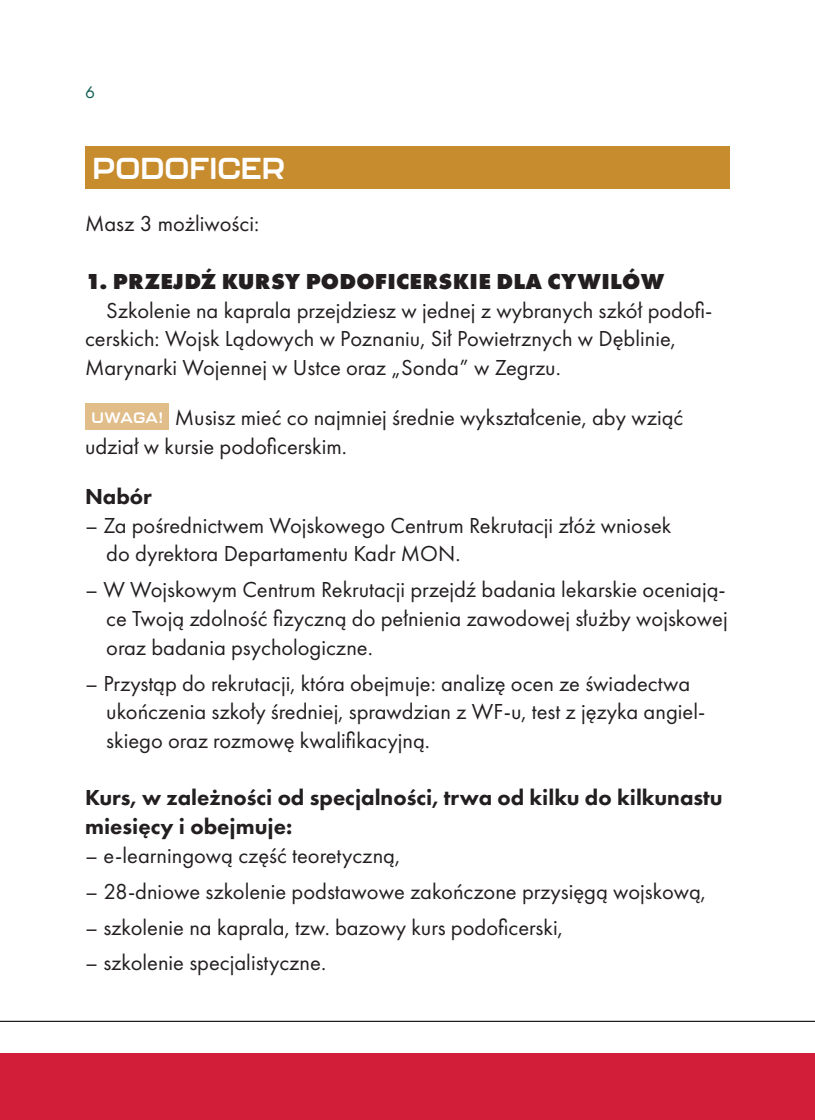
<style>
.page{position:relative;width:815px;height:1120px;background:#fff}
.page>*{position:absolute;margin:0;border:0;box-sizing:border-box;transform-origin:0 0}
.ul_tytuł{font:700 30px "Kallisto";color:#fff}
.ul_wypunktowanie_1{font:22.5px/28.8px "Futura PT";color:#231f20}
.ul_podstawowy{font:22.5px/28.8px "Futura PT";color:#231f20}
.ul_wyroznienie{font:800 22.5px/28.8px "Futura PT";color:#231f20}
.ul_tytuł_3{font:800 22.5px "Futura PT";letter-spacing:.01em;color:#231f20}
.t1{font:17.5px "Futura PT";color:#0e5f55}
.t2{font:700 15px "Kallisto";letter-spacing:.02em;color:#fff}
</style>
<div class="page">
<div style="left:0;top:1053px;width:815px;height:67px;background:#d21e39"></div>
<hr style="left:0;top:1020px;width:815px;height:2px;background:#231f20">
<div style="left:85px;top:146px;width:645px;height:42px;background:#c78c2d"></div>
<div style="left:86px;top:403px;width:83px;height:27px;background:#e1bd89"></div>
<p class="t1" style="left:85px;top:82px;width:11px">6</p>
<p class="ul_tytuł" style="left:93px;top:150px;width:194px">PODOFICER</p>
<p class="ul_podstawowy" style="left:85px;top:209px;width:176px">Masz 3 możliwości:</p>
<p class="ul_tytuł_3" style="left:85px;top:267px;width:581px">1. PRZEJDŹ KURSY PODOFICERSKIE DLA CYWILÓW</p>
<p class="ul_podstawowy" style="left:85px;top:296px;width:629px;text-indent:21px">Szkolenie na kaprala przejdziesz w jednej z wybranych szkół podofi&shy;cerskich: Wojsk Lądowych w Poznaniu, Sił Powietrznych w Dęblinie,<br>Marynarki Wojennej w Ustce oraz „Sonda” w Zegrzu.</p>
<p class="t2" style="left:92px;top:408px;width:73px">UWAGA!</p>
<p class="ul_podstawowy" style="left:85px;top:403px;width:600px;text-indent:90px">Musisz mieć co najmniej średnie wykształcenie, aby wziąć udział w kursie podoficerskim.</p>
<p class="ul_wyroznienie" style="left:85px;top:482px;width:68px">Nabór</p>
<p class="ul_wypunktowanie_1" style="left:106px;top:511px;width:567px;text-indent:-21px">– Za pośrednictwem Wojskowego Centrum Rekrutacji złóż wniosek do dyrektora Departamentu Kadr MON.</p>
<p class="ul_wypunktowanie_1" style="left:106px;top:575px;width:623px;text-align:justify;text-indent:-21px">– W Wojskowym Centrum Rekrutacji przejdź badania lekarskie oceniają&shy;ce Twoją zdolność fizyczną do pełnienia zawodowej służby wojskowej oraz badania psychologiczne.</p>
<p class="ul_wypunktowanie_1" style="left:106px;top:668px;width:600px;text-indent:-21px">– Przystąp do rekrutacji, która obejmuje: analizę ocen ze świadectwa ukończenia szkoły średniej, sprawdzian z WF-u, test z języka angiel&shy;skiego oraz rozmowę kwalifikacyjną.</p>
<p class="ul_wyroznienie" style="left:85px;top:783px;width:639px">Kurs, w zależności od specjalności, trwa od kilku do kilkunastu miesięcy i obejmuje:</p>
<p class="ul_wypunktowanie_1" style="left:85px;top:841px;width:317px">– e-learningową część teoretyczną,</p>
<p class="ul_wypunktowanie_1" style="left:85px;top:876px;width:623px">– 28-dniowe szkolenie podstawowe zakończone przysięgą wojskową,</p>
<p class="ul_wypunktowanie_1" style="left:85px;top:912px;width:479px">– szkolenie na kaprala, tzw. bazowy kurs podoficerski,</p>
<p class="ul_wypunktowanie_1" style="left:85px;top:948px;width:240px">– szkolenie specjalistyczne.</p>
</div>
